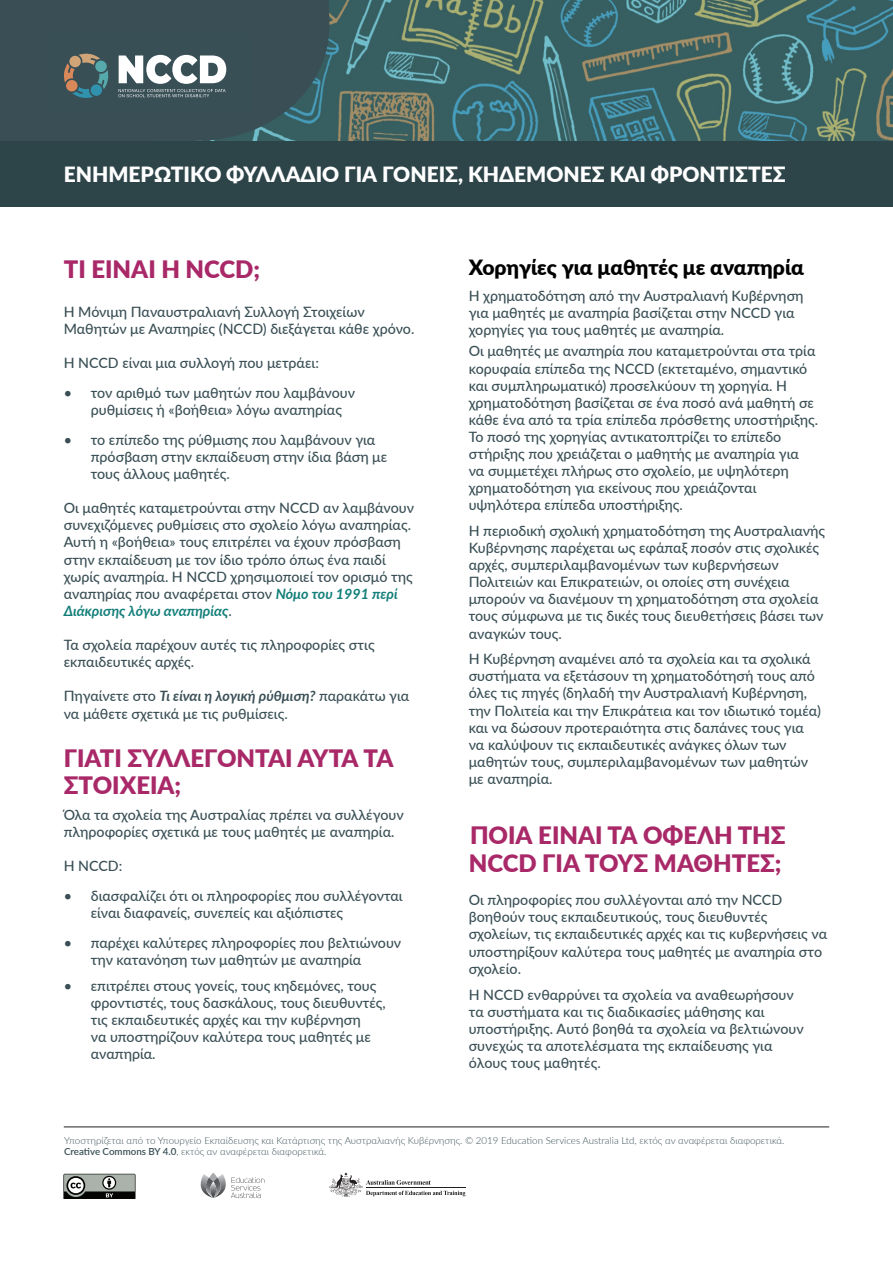
<style>
.page{position:relative;width:893px;height:1263px;background:#fff}
.page>*{position:absolute;margin:0;border:0;box-sizing:border-box;transform-origin:0 0}
.Title_1{font:900 24px/27px "Lato";color:#a92968}
.Document_Title{font:900 21px "Lato";color:#fff}
.Title_2{font:900 21px "Lato";color:#000}
.Body{font:500 14.25px/17.1px "Lato";color:#394f55}
.Bullet_List_-_Level{font:500 14.25px/17.1px "Lato";color:#394f55}
.t1{font:300 9.75px/11.7px "Lato";color:#394f55}
.s1{font-weight:700;font-style:italic;color:#127e79}
.s2{font-weight:700;font-style:italic}
.s3{font-weight:600}
</style>
<div class="page">
<svg style="left:63px;top:1173px;width:73px;height:26px;background:#7a7e7a"></svg>
<svg style="left:200px;top:1174px;width:64px;height:24px"></svg>
<svg style="left:329px;top:1172px;width:136px;height:25px"></svg>
<hr style="left:64px;top:1127px;width:765px;height:1px;background:#231f20">
<img style="left:329px;top:0;width:564px;height:141px">
<svg style="left:0;top:0;width:329px;height:141px;background:#395157"></svg>
<div style="left:45px;top:33px;width:207px;height:84px;background:#384f55"></div>
<svg style="left:118px;top:55px;width:108px;height:42px"></svg>
<svg style="left:64px;top:53px;width:45px;height:45px"></svg>
<div style="left:0;top:141px;width:893px;height:65px;background:#2d4449"></div>
<p class="Document_Title" style="left:64px;top:159px;width:724px">ΕΝΗΜΕΡΩΤΙΚΟ ΦΥΛΛΑΔΙΟ ΓΙΑ ΓΟΝΕΙΣ, ΚΗΔΕΜΟΝΕΣ ΚΑΙ ΦΡΟΝΤΙΣΤΕΣ</p>
<p class="Title_1" style="left:64px;top:254px;width:198px">ΤΙ ΕΙΝΑΙ Η NCCD;</p>
<p class="Body" style="left:64px;top:302px;width:352px">Η Μόνιμη Παναυστραλιανή Συλλογή Στοιχείων<br>Μαθητών με Αναπηρίες (NCCD) διεξάγεται κάθε χρόνο.</p>
<p class="Body" style="left:64px;top:354px;width:257px">Η NCCD είναι μια συλλογή που μετράει:</p>
<p class="Body" style="left:91px;top:384px;width:266px;text-indent:-27px">• τον αριθμό των μαθητών που λαμβάνουν ρυθμίσεις ή «βοήθεια» λόγω αναπηρίας</p>
<p class="Body" style="left:91px;top:431px;width:298px;text-indent:-27px">• το επίπεδο της ρύθμισης που λαμβάνουν για πρόσβαση στην εκπαίδευση στην ίδια βάση με τους άλλους μαθητές.</p>
<p class="Body" style="left:64px;top:499px;width:352px">Οι μαθητές καταμετρούνται στην NCCD αν λαμβάνουν συνεχιζόμενες ρυθμίσεις στο σχολείο λόγω αναπηρίας.<br>Αυτή η «βοήθεια» τους επιτρέπει να έχουν πρόσβαση στην εκπαίδευση με τον ίδιο τρόπο όπως ένα παιδί χωρίς αναπηρία. Η NCCD χρησιμοποιεί τον ορισμό της αναπηρίας που αναφέρεται στον <span class="s1">Νόμο του 1991 περί Διάκρισης λόγω αναπηρίας</span>.</p>
<p class="Body" style="left:64px;top:636px;width:312px">Τα σχολεία παρέχουν αυτές τις πληροφορίες στις εκπαιδευτικές αρχές.</p>
<p class="Body" style="left:64px;top:686px;width:347px;line-height:18px">Πηγαίνετε στο <span class="s2">Τι είναι η λογική ρύθμιση?</span> παρακάτω για να μάθετε σχετικά με τις ρυθμίσεις.</p>
<p class="Title_1" style="left:64px;top:744px;width:331px">ΓΙΑΤΙ ΣΥΛΛΕΓΟΝΤΑΙ ΑΥΤΑ ΤΑ<br>ΣΤΟΙΧΕΙΑ;</p>
<p class="Body" style="left:64px;top:806px;width:341px">Όλα τα σχολεία της Αυστραλίας πρέπει να συλλέγουν πληροφορίες σχετικά με τους μαθητές με αναπηρία.</p>
<p class="Body" style="left:64px;top:857px;width:60px">Η NCCD:</p>
<p class="Body" style="left:91px;top:887px;width:313px;text-indent:-27px">• διασφαλίζει ότι οι πληροφορίες που συλλέγονται είναι διαφανείς, συνεπείς και αξιόπιστες</p>
<p class="Body" style="left:91px;top:934px;width:312px;text-indent:-27px">• παρέχει καλύτερες πληροφορίες που βελτιώνουν την κατανόηση των μαθητών με αναπηρία</p>
<p class="Body" style="left:91px;top:976px;width:296px;text-indent:-27px">• επιτρέπει στους γονείς, τους κηδεμόνες, τους φροντιστές, τους δασκάλους, τους διευθυντές, τις εκπαιδευτικές αρχές και την κυβέρνηση<br>να υποστηρίζουν καλύτερα τους μαθητές με αναπηρία.</p>
<p class="Title_2" style="left:469px;top:252px;width:337px">Χορηγίες για μαθητές με αναπηρία</p>
<p class="Body" style="left:469px;top:286px;width:336px">Η χρηματοδότηση από την Αυστραλιανή Κυβέρνηση για μαθητές με αναπηρία βασίζεται στην NCCD για χορηγίες για τους μαθητές με αναπηρία.</p>
<p class="Body" style="left:469px;top:342px;width:351px">Οι μαθητές με αναπηρία που καταμετρούνται στα τρία κορυφαία επίπεδα της NCCD (εκτεταμένο, σημαντικό και συμπληρωματικό) προσελκύουν τη χορηγία. Η χρηματοδότηση βασίζεται σε ένα ποσό ανά μαθητή σε κάθε ένα από τα τρία επίπεδα πρόσθετης υποστήριξης.<br>Το ποσό της χορηγίας αντικατοπτρίζει το επίπεδο στήριξης που χρειάζεται ο μαθητής με αναπηρία για να συμμετέχει πλήρως στο σχολείο, με υψηλότερη χρηματοδότηση για εκείνους που χρειάζονται υψηλότερα επίπεδα υποστήριξης.</p>
<p class="Body" style="left:469px;top:522px;width:358px">Η περιοδική σχολική χρηματοδότηση της Αυστραλιανής Κυβέρνησης παρέχεται ως εφάπαξ ποσόν στις σχολικές αρχές, συμπεριλαμβανομένων των κυβερνήσεων Πολιτειών και Επικρατειών, οι οποίες στη συνέχεια μπορούν να διανέμουν τη χρηματοδότηση στα σχολεία τους σύμφωνα με τις δικές τους διευθετήσεις βάσει των αναγκών τους.</p>
<p class="Body" style="left:469px;top:650px;width:354px">Η Κυβέρνηση αναμένει από τα σχολεία και τα σχολικά συστήματα να εξετάσουν τη χρηματοδότησή τους από όλες τις πηγές (δηλαδή την Αυστραλιανή Κυβέρνηση, την Πολιτεία και την Επικράτεια και τον ιδιωτικό τομέα) και να δώσουν προτεραιότητα στις δαπάνες τους για να καλύψουν τις εκπαιδευτικές ανάγκες όλων των μαθητών τους, συμπεριλαμβανομένων των μαθητών με αναπηρία.</p>
<p class="Title_1" style="left:469px;top:820px;width:318px;line-height:28.2px">ΠΟΙΑ ΕΙΝΑΙ ΤΑ ΟΦΕΛΗ ΤΗΣ<br>NCCD ΓΙΑ ΤΟΥΣ ΜΑΘΗΤΕΣ;</p>
<p class="Bullet_List_-_Level" style="left:469px;top:891px;width:360px">Οι πληροφορίες που συλλέγονται από την NCCD βοηθούν τους εκπαιδευτικούς, τους διευθυντές σχολείων, τις εκπαιδευτικές αρχές και τις κυβερνήσεις να υποστηρίξουν καλύτερα τους μαθητές με αναπηρία στο σχολείο.</p>
<p class="Bullet_List_-_Level" style="left:469px;top:985px;width:337px">Η NCCD ενθαρρύνει τα σχολεία να αναθεωρήσουν τα συστήματα και τις διαδικασίες μάθησης και υποστήριξης. Αυτό βοηθά τα σχολεία να βελτιώνουν συνεχώς τα αποτελέσματα της εκπαίδευσης για όλους τους μαθητές.</p>
<p class="t1" style="left:64px;top:1134px;width:722px">Υποστηρίζεται από το Υπουργείο Εκπαίδευσης και Κατάρτισης της Αυστραλιανής Κυβέρνησης. © 2019 Education Services Australia Ltd, εκτός αν αναφέρεται διαφορετικά.<br><span class="s3">Creative Commons BY 4.0</span>, εκτός αν αναφέρεται διαφορετικά.</p>
</div>
